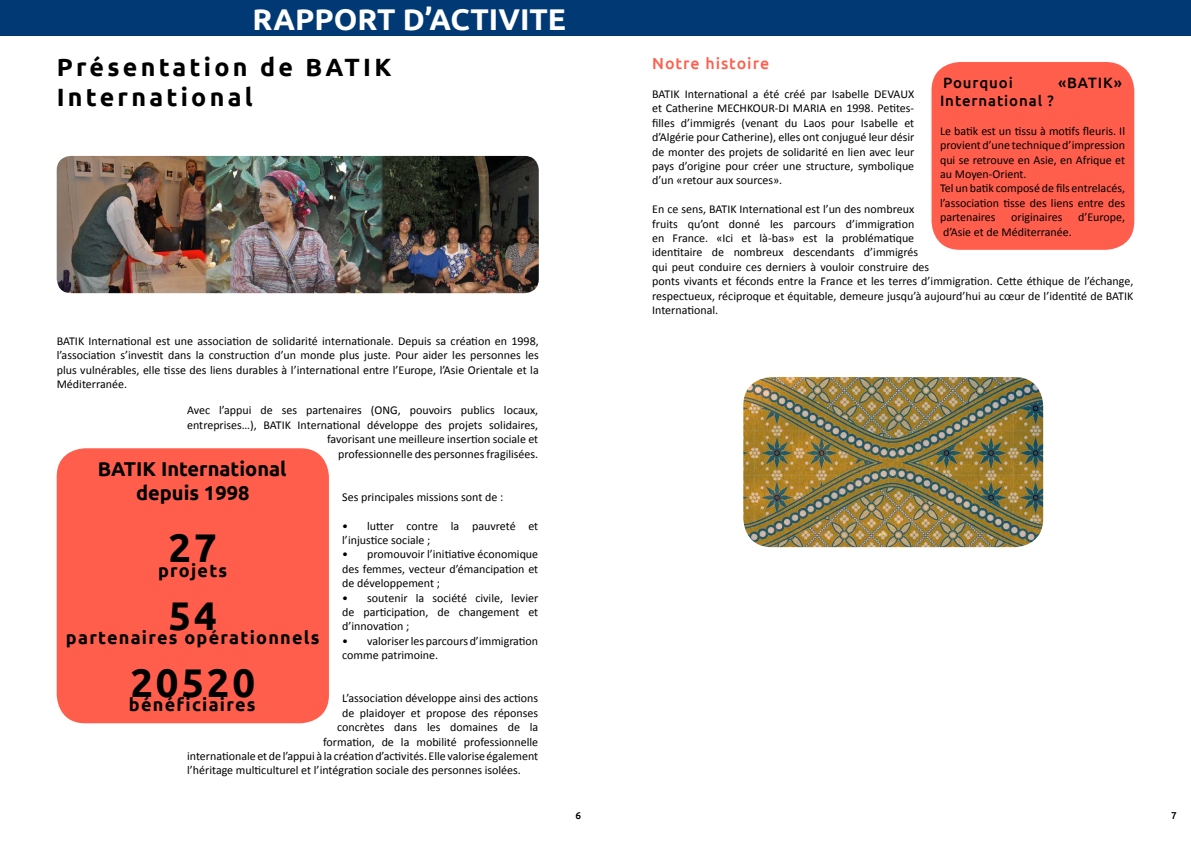
<style>
.page{position:relative;width:1191px;height:842px;background:#fff}
.page>*{position:absolute;margin:0;border:0;box-sizing:border-box;transform-origin:0 0}
.t1{font:700 40px "Ubuntu";letter-spacing:.07em;color:#000}
.t2{font:700 30px "Ubuntu";color:#fff}
.t3{font:700 25px/30px "Ubuntu";letter-spacing:.13em;color:#000}
.t4{font:700 20px/24px "Ubuntu";color:#000;text-align:center}
.t5{font:700 18px "Ubuntu";letter-spacing:.07em;color:#000}
.t6{font:500 16px "Ubuntu";letter-spacing:.06em;color:#ff5e4d}
.t7{font:500 15px "Ubuntu";letter-spacing:.06em;color:#000}
.t8{font:12px/14.4px "Calibri";color:#000;text-align:justify}
.t9{font:500 10px "Ubuntu";color:#000}
</style>
<div class="page">
<div style="left:595px;top:1px;width:595px;height:35px;background:#003973"></div>
<div style="left:594px;top:0;width:597px;height:36px;border:1px solid #003973"></div>
<div style="left:0;top:1px;width:595px;height:35px;background:#003973"></div>
<div style="left:0;top:0;width:595px;height:36px;border:1px solid #003973"></div>
<img style="left:57px;top:156px;width:482px;height:137px">
<div style="left:57px;top:448px;width:272px;height:275px;background:#ff5e4d;border-radius:28px"></div>
<div style="left:931px;top:62px;width:203px;height:188px;background:#ff5e4d;border-radius:28px"></div>
<img style="left:743px;top:377px;width:300px;height:170px">
<h2 class="t2" style="left:252px;top:1px;width:315px">RAPPORT D’ACTIVITE</h2>
<h3 class="t3" style="left:57px;top:52px;width:336px">Présentation de BATIK<br>International</h3>
<p class="t8" style="left:57px;top:333px;width:483px">BATIK International est une association de solidarité internationale. Depuis sa création en 1998, l’association s’investit dans la construction d’un monde plus juste. Pour aider les personnes les plus vulnérables, elle tisse des liens durables à l’international entre l’Europe, l’Asie Orientale et la Méditerranée.</p>
<p class="t8" style="left:187px;top:403px;width:353px;text-align:right">Avec l’appui de ses partenaires (ONG, pouvoirs publics locaux, entreprises…), BATIK International développe des projets solidaires, favorisant une meilleure insertion sociale et<br>professionnelle des personnes fragilisées.</p>
<p class="t8" style="left:342px;top:489px;width:163px">Ses principales missions sont de :</p>
<p class="t8" style="left:342px;top:518px;width:197px">• lutter contre la pauvreté et l’injustice sociale ;</p>
<p class="t8" style="left:342px;top:547px;width:198px">• promouvoir l’initiative économique des femmes, vecteur d’émancipation et de développement ;</p>
<p class="t8" style="left:342px;top:590px;width:198px">• soutenir la société civile, levier de participation, de changement et d’innovation ;</p>
<p class="t8" style="left:342px;top:633px;width:197px">• valoriser les parcours d’immigration comme patrimoine.</p>
<p class="t8" style="left:342px;top:691px;width:197px">L’association développe ainsi des actions</p>
<p class="t8" style="left:342px;top:705px;width:197px">de plaidoyer et propose des réponses</p>
<p class="t8" style="left:337px;top:720px;width:202px">concrètes dans les domaines de la</p>
<p class="t8" style="left:323px;top:734px;width:216px">formation, de la mobilité professionnelle</p>
<p class="t8" style="left:187px;top:748px;width:353px">internationale et de l’appui à la création d’activités. Elle valorise également</p>
<p class="t8" style="left:187px;top:763px;width:335px">l’héritage multiculturel et l’intégration sociale des personnes isolées.</p>
<h3 class="t4" style="left:98px;top:456px;width:190px">BATIK International depuis 1998</h3>
<h1 class="t1" style="left:169px;top:524px;width:50px">27</h1>
<h3 class="t5" style="left:158px;top:559px;width:71px">projets</h3>
<h1 class="t1" style="left:169px;top:591px;width:50px">54</h1>
<h3 class="t5" style="left:66px;top:627px;width:255px">partenaires opérationnels</h3>
<h1 class="t1" style="left:130px;top:658px;width:126px">20520</h1>
<h3 class="t5" style="left:129px;top:694px;width:128px">bénéficiaires</h3>
<h3 class="t6" style="left:652px;top:53px;width:118px">Notre histoire</h3>
<p class="t8" style="left:652px;top:86px;width:264px">BATIK International a été créé par Isabelle DEVAUX et Catherine MECHKOUR-DI MARIA en 1998. Petites&shy;filles d’immigrés (venant du Laos pour Isabelle et d’Algérie pour Catherine), elles ont conjugué leur désir de monter des projets de solidarité en lien avec leur pays d’origine pour créer une structure, symbolique d’un «retour aux sources».</p>
<p class="t8" style="left:652px;top:202px;width:483px;text-align:left">En ce sens, BATIK International est l’un des nombreux<br>fruits qu’ont donné les parcours d’immigration<br>en France. «Ici et là-bas» est la problématique<br>identitaire de nombreux descendants d’immigrés<br>qui peut conduire ces derniers à vouloir construire des<br>ponts vivants et féconds entre la France et les terres d’immigration. Cette éthique de l’échange, respectueux, réciproque et équitable, demeure jusqu’à aujourd’hui au cœur de l’identité de BATIK International.</p>
<p class="t7" style="left:943px;top:73px;width:71px">Pourquoi</p>
<p class="t7" style="left:1058px;top:73px;width:66px">«BATIK»</p>
<p class="t7" style="left:940px;top:91px;width:115px">International ?</p>
<p class="t8" style="left:940px;top:123px;width:186px;text-align:left">Le batik est un tissu à motifs fleuris. Il provient d’une technique d’impression qui se retrouve en Asie, en Afrique et au Moyen-Orient.<br>Tel un batik composé de fils entrelacés, l’association tisse des liens entre des partenaires</p>
<p class="t8" style="left:1011px;top:210px;width:53px">originaires</p>
<p class="t8" style="left:1078px;top:210px;width:49px">d’Europe,</p>
<p class="t8" style="left:943px;top:224px;width:130px">d’Asie et de Méditerranée.</p>
<p class="t9" style="left:575px;top:809px;width:7px">6</p>
<p class="t9" style="left:1171px;top:809px;width:7px">7</p>
</div>
